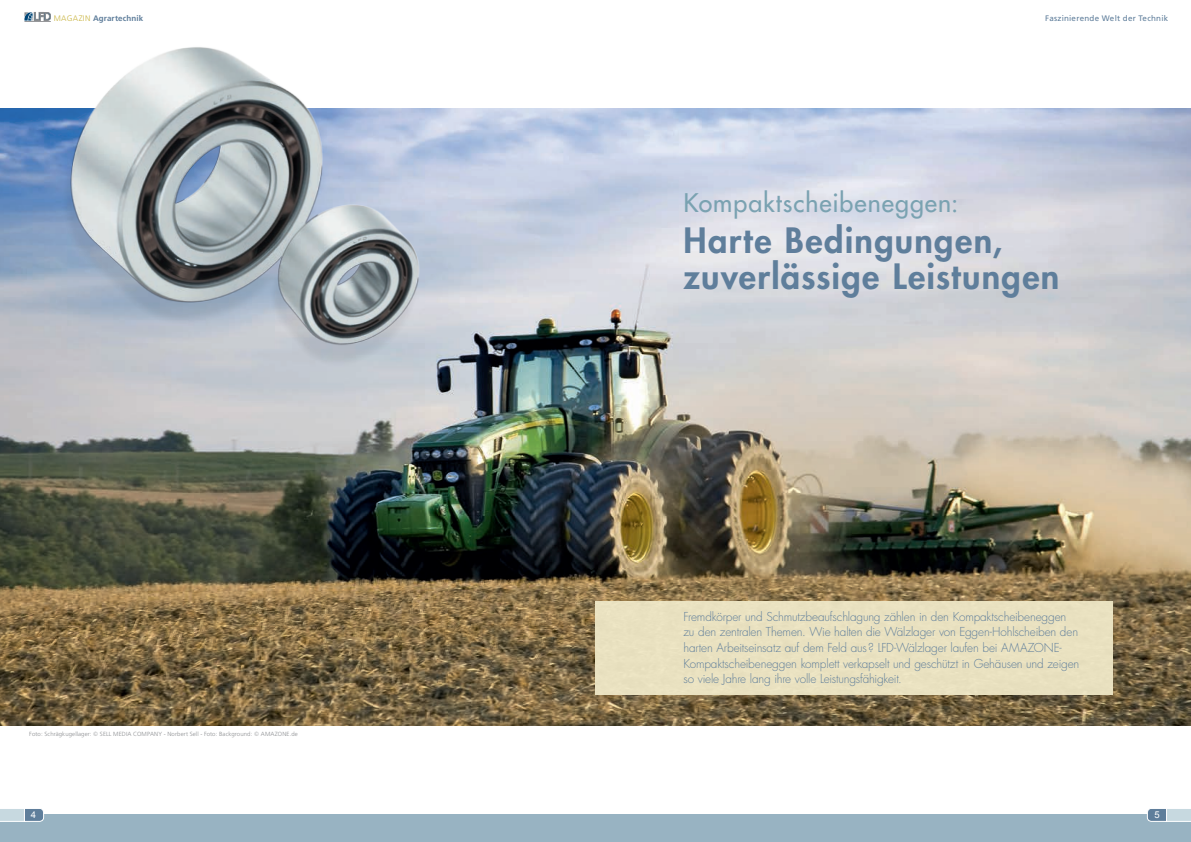
<style>
.page{position:relative;width:1191px;height:842px;background:#fff}
.page>*{position:absolute;margin:0;border:0;box-sizing:border-box;transform-origin:0 0}
.t1{font:800 34px/36px "Futura Std";letter-spacing:.04em;color:#5f7e9b}
.t2{font:500 25px "Futura Std";letter-spacing:.04em;color:#7aa2b1}
.t3{font:300 12px/15.6px "Futura Std";letter-spacing:-.01em;color:#5f7e9b}
.t4{font:9.4px "Arial";color:#fff}
.t5{font:8px "Frutiger";letter-spacing:.03em;color:#5f7e9b}
.t6{font:700 8px "Frutiger";letter-spacing:.01em;color:#5f7e9b}
.t7{font:300 6px "Frutiger";letter-spacing:.015em;color:#8a8c8f}
.s1{font-weight:300;color:#c9b440}
.s2{font-family:"Kabel IT Cby BT";font-weight:400}
</style>
<div class="page">
<div style="left:0;top:814px;width:595px;height:28px;background:#98b3c2"></div>
<div style="left:595px;top:814px;width:596px;height:28px;background:#98b3c2"></div>
<svg style="left:0;top:809px;width:45px;height:13px"></svg>
<svg style="left:1146px;top:809px;width:45px;height:13px"></svg>
<svg style="left:24px;top:12px;width:27px;height:9px"></svg>
<img style="left:0;top:109px;width:1191px;height:617px">
<div style="left:595px;top:601px;width:517px;height:94px;background:#e9e1c0"></div>
<img style="left:51px;top:47px;width:393px;height:338px">
<p class="t6" style="left:54px;top:13px;width:91px"><span class="s1">MAGAZIN</span> Agrartechnik</p>
<p class="t5" style="left:1045px;top:13px;width:124px">Faszinierende Welt der Technik</p>
<h2 class="t2" style="left:683px;top:187px;width:276px">Kompaktscheibeneggen:</h2>
<h1 class="t1" style="left:683px;top:222px;width:377px">Harte Bedingungen, zuverlässige Leistungen</h1>
<p class="t7" style="left:29px;top:731px;width:270px">Foto: Schrägkugellager: <span class="s2">©</span> SELL MEDIA COMPANY - Norbert Sell - Foto: Background: <span class="s2">©</span> AMAZONE.de</p>
<p class="t3" style="left:683px;top:609px;width:397px">Fremdkörper und Schmutzbeaufschlagung zählen in den Kompaktscheibeneggen zu den zentralen Themen. Wie halten die Wälzlager von Eggen-Hohlscheiben den harten Arbeitseinsatz auf dem Feld aus ? LFD-Wälzlager laufen bei AMAZONE-Kompaktscheibeneggen komplett verkapselt und geschützt in Gehäusen und zeigen so viele Jahre lang ihre volle Leistungsfähigkeit.</p>
<p class="t4" style="left:31px;top:809px;width:7px">4</p>
<p class="t4" style="left:1154px;top:809px;width:7px">5</p>
</div>
